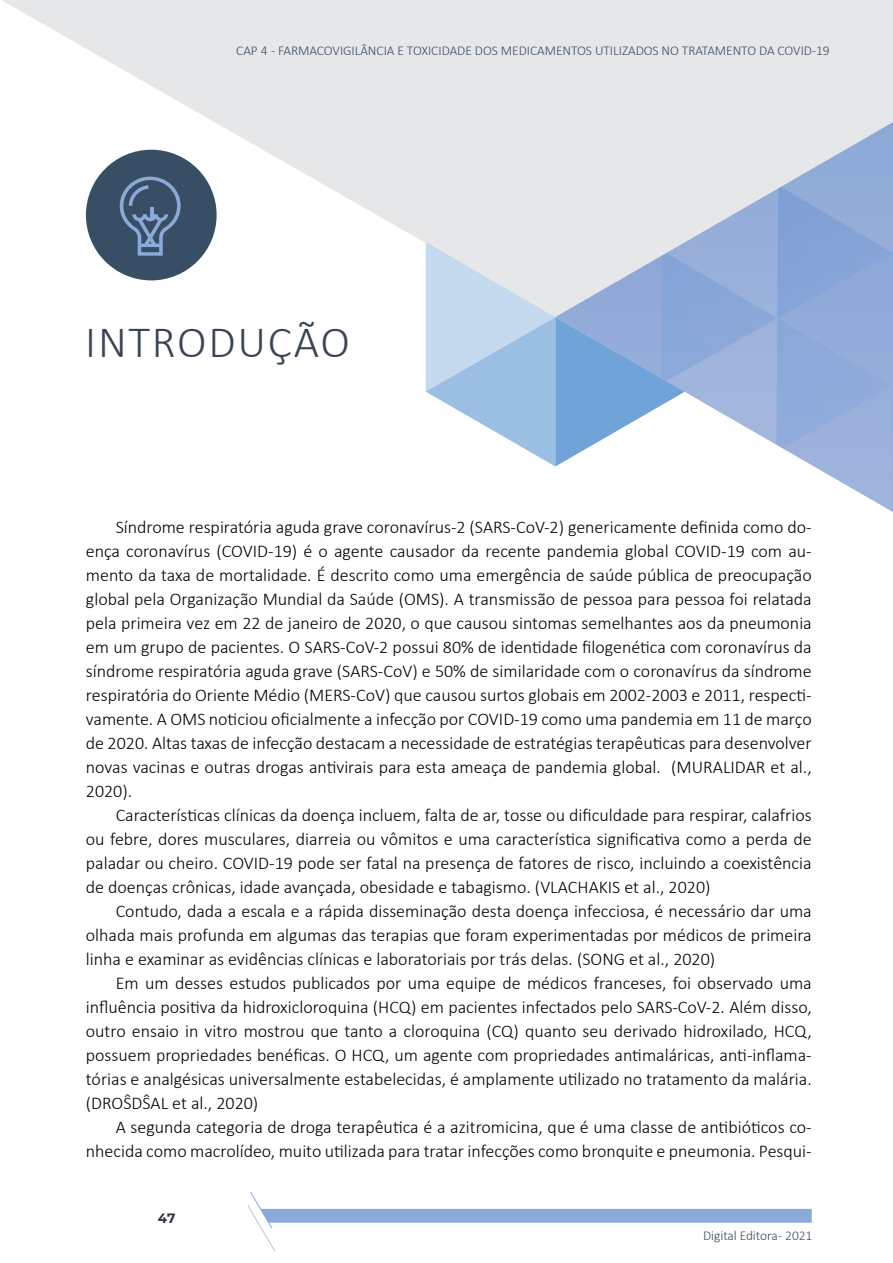
<style>
.page{position:relative;width:893px;height:1263px;background:#fff}
.page>*{position:absolute;margin:0;border:0;box-sizing:border-box;transform-origin:0 0}
.t1{font:300 45px "Calibri";letter-spacing:.04em;color:#394454}
.t2{font:300 18px/24px "Calibri";color:#000;text-align:justify}
.t3{font:300 13.5px "Calibri";letter-spacing:-.005em;color:#384e64}
.t4{font:700 13.5px "Montserrat";color:#2e333c}
</style>
<div class="page">
<svg style="left:2px;top:0;width:891px;height:317px;fill:#e6e7e8"></svg>
<svg style="left:426px;top:122px;width:467px;height:390px"></svg>
<svg style="left:119px;top:176px;width:62px;height:80px;background:#4d6582"></svg>
<svg style="left:247px;top:1192px;width:565px;height:59px"></svg>
<p class="t3" style="left:236px;top:42px;width:595px">CAP 4 - FARMACOVIGILÂNCIA E TOXICIDADE DOS MEDICAMENTOS UTILIZADOS NO TRATAMENTO DA COVID-19</p>
<h1 class="t1" style="left:85px;top:314px;width:266px">INTRODUÇÃO</h1>
<p class="t2" style="left:86px;top:515px;width:727px;text-indent:30px">Síndrome respiratória aguda grave coronavírus-2 (SARS-CoV-2) genericamente definida como do&shy;ença coronavírus (COVID-19) é o agente causador da recente pandemia global COVID-19 com au&shy;mento da taxa de mortalidade. É descrito como uma emergência de saúde pública de preocupação global pela Organização Mundial da Saúde (OMS). A transmissão de pessoa para pessoa foi relatada pela primeira vez em 22 de janeiro de 2020, o que causou sintomas semelhantes aos da pneumonia em um grupo de pacientes. O SARS-CoV-2 possui 80% de identidade filogenética com coronavírus da síndrome respiratória aguda grave (SARS-CoV) e 50% de similaridade com o coronavírus da síndrome respiratória do Oriente Médio (MERS-CoV) que causou surtos globais em 2002-2003 e 2011, respecti&shy;vamente. A OMS noticiou oficialmente a infecção por COVID-19 como uma pandemia em 11 de março de 2020. Altas taxas de infecção destacam a necessidade de estratégias terapêuticas para desenvolver novas vacinas e outras drogas antivirais para esta ameaça de pandemia global. (MURALIDAR et al., 2020).</p>
<p class="t2" style="left:86px;top:803px;width:727px;text-indent:30px">Características clínicas da doença incluem, falta de ar, tosse ou dificuldade para respirar, calafrios ou febre, dores musculares, diarreia ou vômitos e uma característica significativa como a perda de paladar ou cheiro. COVID-19 pode ser fatal na presença de fatores de risco, incluindo a coexistência de doenças crônicas, idade avançada, obesidade e tabagismo. (VLACHAKIS et al., 2020)</p>
<p class="t2" style="left:86px;top:899px;width:727px;text-indent:30px">Contudo, dada a escala e a rápida disseminação desta doença infecciosa, é necessário dar uma olhada mais profunda em algumas das terapias que foram experimentadas por médicos de primeira linha e examinar as evidências clínicas e laboratoriais por trás delas. (SONG et al., 2020)</p>
<p class="t2" style="left:86px;top:971px;width:727px;text-indent:30px">Em um desses estudos publicados por uma equipe de médicos franceses, foi observado uma influência positiva da hidroxicloroquina (HCQ) em pacientes infectados pelo SARS-CoV-2. Além disso, outro ensaio in vitro mostrou que tanto a cloroquina (CQ) quanto seu derivado hidroxilado, HCQ, possuem propriedades benéficas. O HCQ, um agente com propriedades antimaláricas, anti-inflama&shy;tórias e analgésicas universalmente estabelecidas, é amplamente utilizado no tratamento da malária. (DROŜDŜAL et al., 2020)</p>
<p class="t2" style="left:86px;top:1115px;width:727px;text-align:right">A segunda categoria de droga terapêutica é a azitromicina, que é uma classe de antibióticos co&shy;nhecida como macrolídeo, muito utilizada para tratar infecções como bronquite e pneumonia. Pesqui-</p>
<p class="t4" style="left:158px;top:1208px;width:19px">47</p>
<p class="t3" style="left:703px;top:1227px;width:111px">Digital Editora - 2021</p>
</div>
